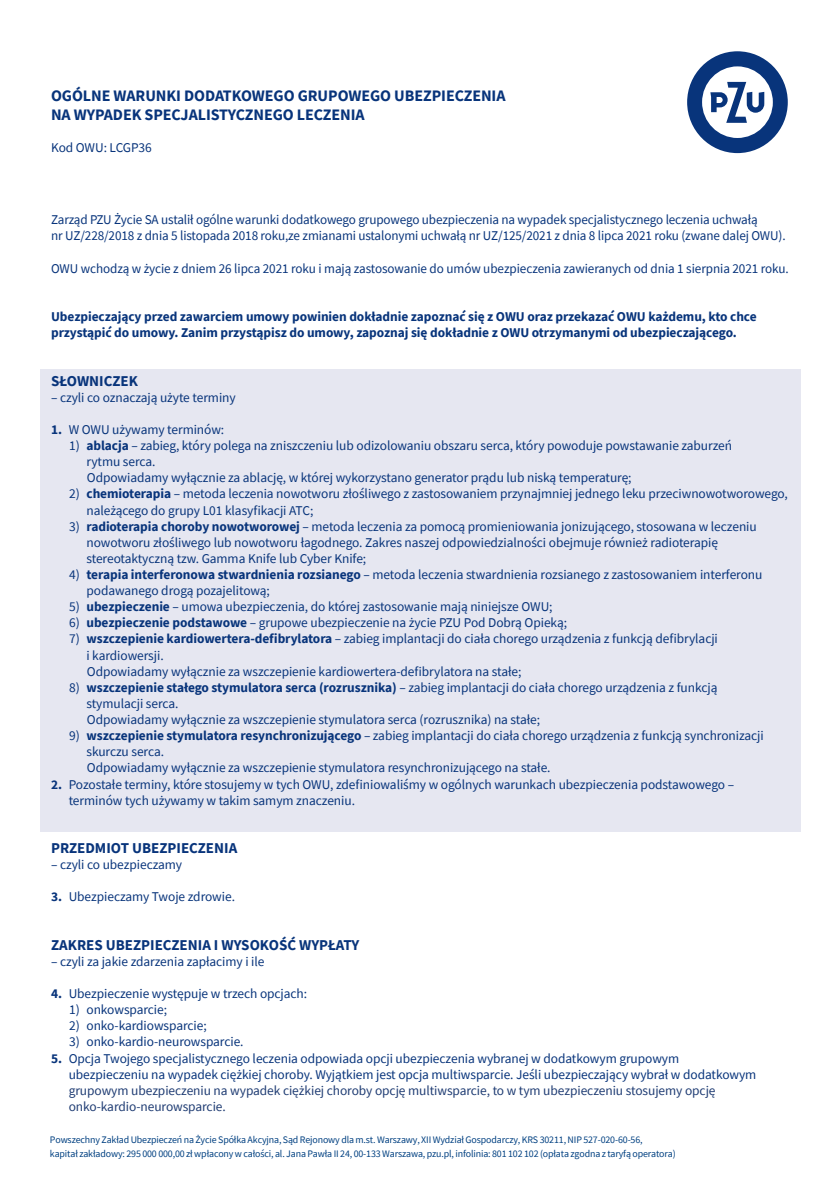
<style>
.page{position:relative;width:840px;height:1191px;background:#fff}
.page>*{position:absolute;margin:0;border:0;box-sizing:border-box;transform-origin:0 0}
.t1{font:700 16px/19.2px "Source Sans Pro";letter-spacing:-.005em;color:#08347b}
._01_DZIAL{font:700 15px "Source Sans Pro";color:#08347b}
._2_II_st_1cyfra_pod{font:13.4px/16.2px "Source Sans Pro";letter-spacing:-.005em;color:#08347b}
._1_Treść_normal_I_st{font:13.4px/16.2px "Source Sans Pro";letter-spacing:-.005em;color:#08347b}
._3_III_st_pod_1_cyfr{font:13.4px "Source Sans Pro";letter-spacing:-.005em;color:#08347b}
._1_Treść_normal_I_st-2{font:700 13.4px/16.2px "Source Sans Pro";letter-spacing:-.005em;color:#08347b}
.t2{font:10px/14px "Source Sans Pro";letter-spacing:-.015em;color:#014081}
.s1{font-weight:700}
.s2{color:#1f3c73}
</style>
<div class="page">
<svg style="left:687px;top:51px;width:100px;height:102px"></svg>
<div style="left:40px;top:369px;width:759px;height:462px;background:#e6e7f1"></div>
<p class="t1" style="left:51px;top:86px;width:455px">OGÓLNE WARUNKI DODATKOWEGO GRUPOWEGO UBEZPIECZENIA<br>NA WYPADEK SPECJALISTYCZNEGO LECZENIA</p>
<p class="_1_Treść_normal_I_st" style="left:51px;top:140px;width:102px">Kod OWU: LCGP36</p>
<p class="_1_Treść_normal_I_st" style="left:51px;top:212px;width:707px">Zarząd PZU Życie SA ustalił ogólne warunki dodatkowego grupowego ubezpieczenia na wypadek specjalistycznego leczenia uchwałą</p>
<p class="_1_Treść_normal_I_st" style="left:51px;top:228px;width:735px">nr UZ/228/2018 z dnia 5 listopada 2018 roku,ze zmianami ustalonymi uchwałą nr UZ/125/2021 z dnia 8 lipca 2021 roku (zwane dalej OWU).</p>
<p class="_1_Treść_normal_I_st" style="left:51px;top:260px;width:739px">OWU wchodzą w życie z dniem 26 lipca 2021 roku i mają zastosowanie do umów ubezpieczenia zawieranych od dnia 1 sierpnia 2021 roku.</p>
<p class="_1_Treść_normal_I_st-2" style="left:51px;top:308px;width:706px">Ubezpieczający przed zawarciem umowy powinien dokładnie zapoznać się z OWU oraz przekazać OWU każdemu, kto chce przystąpić do umowy. Zanim przystąpisz do umowy, zapoznaj się dokładnie z OWU otrzymanymi od ubezpieczającego.</p>
<p class="_01_DZIAL" style="left:51px;top:370px;width:88px">SŁOWNICZEK</p>
<p class="_1_Treść_normal_I_st" style="left:51px;top:389px;width:186px">– czyli co oznaczają użyte terminy</p>
<p class="_1_Treść_normal_I_st" style="left:51px;top:421px;width:175px"><span class="s1">1.</span> W OWU używamy terminów:</p>
<p class="_2_II_st_1cyfra_pod" style="left:86px;top:437px;width:646px;text-indent:-17px">1) <span class="s1">ablacja</span> – zabieg, który polega na zniszczeniu lub odizolowaniu obszaru serca, który powoduje powstawanie zaburzeń rytmu serca.</p>
<p class="_3_III_st_pod_1_cyfr" style="left:87px;top:469px;width:546px">Odpowiadamy wyłącznie za ablację, w której wykorzystano generator prądu lub niską temperaturę;</p>
<p class="_2_II_st_1cyfra_pod" style="left:86px;top:486px;width:702px;text-indent:-17px">2) <span class="s1">chemioterapia</span> – metoda leczenia nowotworu złośliwego z zastosowaniem przynajmniej jednego leku przeciwnowotworowego, należącego do grupy L01 klasyfikacji ATC;</p>
<p class="_2_II_st_1cyfra_pod" style="left:86px;top:518px;width:671px;text-indent:-17px">3) <span class="s1">radioterapia choroby nowotworowej</span> – metoda leczenia za pomocą promieniowania jonizującego, stosowana w leczeniu nowotworu złośliwego lub nowotworu łagodnego. Zakres naszej odpowiedzialności obejmuje również radioterapię stereotaktyczną tzw. Gamma Knife lub Cyber Knife;</p>
<p class="_2_II_st_1cyfra_pod" style="left:86px;top:566px;width:677px;text-indent:-17px">4) <span class="s1">terapia interferonowa stwardnienia rozsianego</span> – metoda leczenia stwardnienia rozsianego z zastosowaniem interferonu podawanego drogą pozajelitową;</p>
<p class="_2_II_st_1cyfra_pod" style="left:69px;top:598px;width:484px">5) <span class="s1">ubezpieczenie</span> – umowa ubezpieczenia, do której zastosowanie mają niniejsze OWU;</p>
<p class="_2_II_st_1cyfra_pod" style="left:69px;top:614px;width:499px">6) <span class="s1">ubezpieczenie podstawowe</span> – grupowe ubezpieczenie na życie PZU Pod Dobrą Opieką;</p>
<p class="_2_II_st_1cyfra_pod" style="left:86px;top:631px;width:632px;text-indent:-17px">7) <span class="s1">wszczepienie kardiowertera-defibrylatora</span> – zabieg implantacji do ciała chorego urządzenia z funkcją defibrylacji i kardiowersji.</p>
<p class="_3_III_st_pod_1_cyfr" style="left:87px;top:662px;width:436px">Odpowiadamy wyłącznie za wszczepienie kardiowertera-defibrylatora na stałe;</p>
<p class="_2_II_st_1cyfra_pod" style="left:86px;top:679px;width:632px;text-indent:-17px">8) <span class="s1">wszczepienie stałego stymulatora serca (rozrusznika)</span> – zabieg implantacji do ciała chorego urządzenia z funkcją stymulacji serca.</p>
<p class="_3_III_st_pod_1_cyfr" style="left:87px;top:711px;width:454px">Odpowiadamy wyłącznie za wszczepienie stymulatora serca (rozrusznika) na stałe;</p>
<p class="_2_II_st_1cyfra_pod" style="left:86px;top:727px;width:678px;text-indent:-17px">9) <span class="s1">wszczepienie stymulatora resynchronizującego</span> – zabieg implantacji do ciała chorego urządzenia z funkcją synchronizacji skurczu serca.</p>
<p class="_3_III_st_pod_1_cyfr" style="left:87px;top:759px;width:465px">Odpowiadamy wyłącznie za wszczepienie stymulatora resynchronizującego na stałe.</p>
<p class="_1_Treść_normal_I_st" style="left:69px;top:776px;width:666px;text-indent:-18px"><span class="s1">2.</span> Pozostałe terminy, które stosujemy w tych OWU, zdefiniowaliśmy w ogólnych warunkach ubezpieczenia podstawowego – terminów tych używamy w takim samym znaczeniu.</p>
<p class="_01_DZIAL" style="left:51px;top:838px;width:188px">PRZEDMIOT UBEZPIECZENIA</p>
<p class="_1_Treść_normal_I_st" style="left:51px;top:856px;width:132px">– czyli co ubezpieczamy</p>
<p class="_1_Treść_normal_I_st" style="left:51px;top:888px;width:185px"><span class="s1">3.</span> Ubezpieczamy Twoje zdrowie.</p>
<p class="_01_DZIAL" style="left:51px;top:934px;width:309px">ZAKRES UBEZPIECZENIA I WYSOKOŚĆ WYPŁATY</p>
<p class="_1_Treść_normal_I_st" style="left:51px;top:953px;width:215px">– czyli za jakie zdarzenia zapłacimy i ile</p>
<p class="_1_Treść_normal_I_st" style="left:51px;top:985px;width:257px"><span class="s1">4.</span> Ubezpieczenie występuje w trzech opcjach:</p>
<p class="_2_II_st_1cyfra_pod" style="left:69px;top:1001px;width:99px">1) onkowsparcie;</p>
<p class="_2_II_st_1cyfra_pod" style="left:69px;top:1017px;width:139px">2) onko-kardiowsparcie;</p>
<p class="_2_II_st_1cyfra_pod" style="left:69px;top:1033px;width:176px">3) onko-kardio-neurowsparcie.</p>
<p class="_1_Treść_normal_I_st" style="left:69px;top:1049px;width:688px;text-indent:-18px"><span class="s1">5.</span> Opcja Twojego specjalistycznego leczenia odpowiada opcji ubezpieczenia wybranej w dodatkowym grupowym ubezpieczeniu na wypadek ciężkiej choroby. Wyjątkiem jest opcja multiwsparcie. Jeśli ubezpieczający wybrał w dodatkowym <span class="s2">grupowym ubezpieczeniu na wypadek ciężkiej choroby opcję multiwsparcie, to w tym ubezpieczeniu stosujemy opcję onko-kardio-neurowsparcie.</span></p>
<p class="t2" style="left:50px;top:1132px;width:627px">Powszechny Zakład Ubezpieczeń na Życie Spółka Akcyjna, Sąd Rejonowy dla m.st. Warszawy, XII Wydział Gospodarczy, KRS 30211, NIP 527-020-60-56,<br>kapitał zakładowy: 295 000 000,00 zł wpłacony w całości, al. Jana Pawła II 24, 00-133 Warszawa, pzu.pl, infolinia: 801 102 102 (opłata zgodna z taryfą operatora)</p>
</div>
